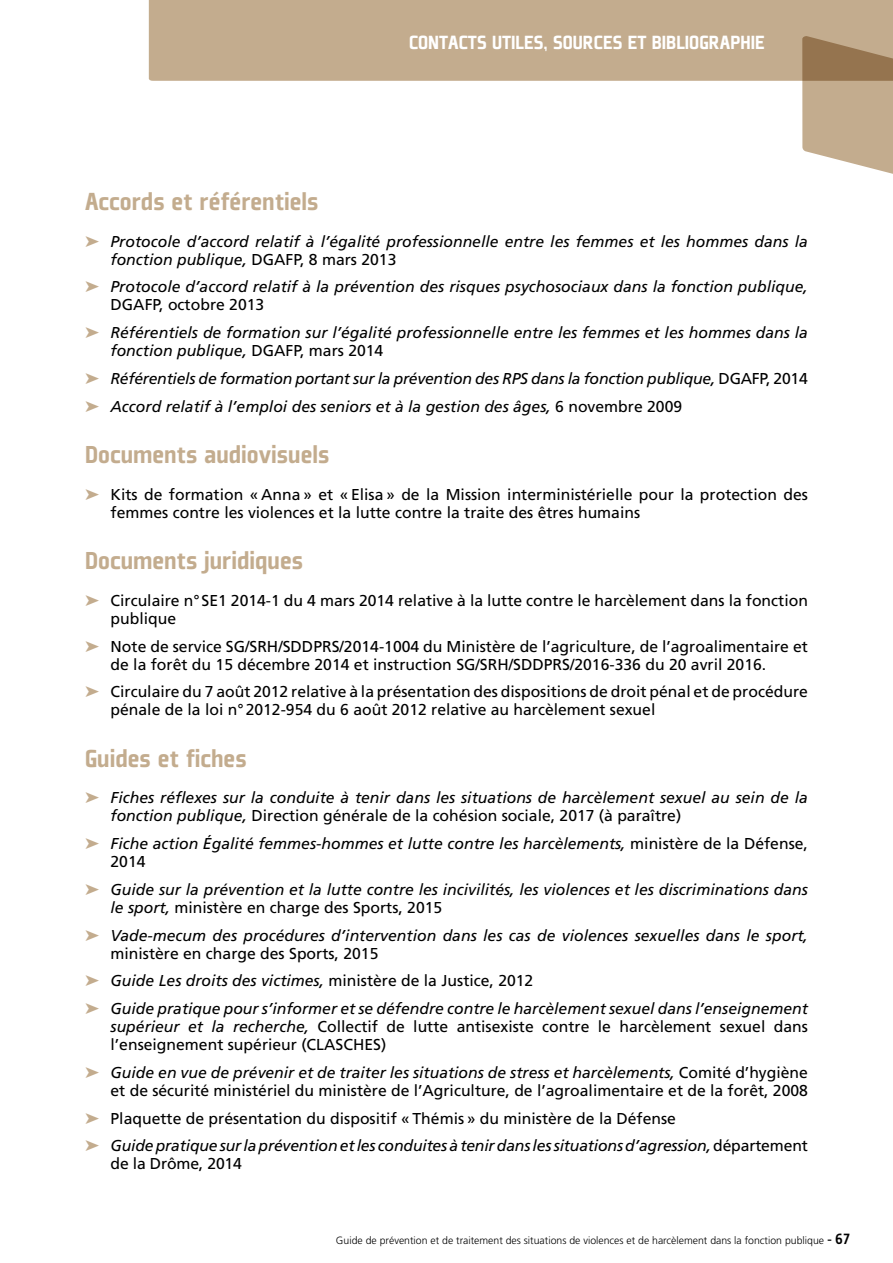
<style>
.page{position:relative;width:893px;height:1263px;background:#fff}
.page>*{position:absolute;margin:0;border:0;box-sizing:border-box;transform-origin:0 0}
.t1{font:900 27px "Plexes";color:#c3ac8e}
.t2{font:900 21px "Plexes";color:#fff}
.t3{font:italic 15.75px/18px "Frutiger";color:#000}
.t4{font:15.75px/18px "Frutiger";color:#000}
.t5{font:300 10.5px "Frutiger";color:#000}
.s1{color:#c3ac8e}
.s2{font-style:normal}
.s3{font-style:italic}
.s4{font-family:"Section Bold Caps";font-weight:400;font-size:15px}
</style>
<div class="page">
<div style="left:149px;top:0;width:744px;height:81px;background:#c3ac8e"></div>
<svg style="left:802px;top:36px;width:91px;height:138px;background:#bda588"></svg>
<h2 class="t2" style="left:409px;top:31px;width:93px">Contacts utiles</h2>
<h2 class="t2" style="left:544px;top:31px;width:21px">, sources</h2>
<h2 class="t2" style="left:628px;top:31px;width:34px">et bibliogr</h2>
<h2 class="t2" style="left:720px;top:31px;width:20px">aphie</h2>
<h1 class="t1" style="left:85px;top:187px;width:235px">Accords et référentiels</h1>
<p class="t3" style="left:111px;top:232px;width:699px;text-indent:-26px"><span class="s1">➤</span> Protocole d’accord relatif à l’égalité professionnelle entre les femmes et les hommes dans la fonction publique, <span class="s2">DGAFP, 8 mars 2013</span></p>
<p class="t3" style="left:111px;top:278px;width:699px;text-indent:-26px"><span class="s1">➤</span> Protocole d’accord relatif à la prévention des risques psychosociaux dans la fonction publique,<br><span class="s2">DGAFP, octobre 2013</span></p>
<p class="t3" style="left:111px;top:323px;width:699px;text-indent:-26px"><span class="s1">➤</span> Référentiels de formation sur l’égalité professionnelle entre les femmes et les hommes dans la fonction publique, <span class="s2">DGAFP, mars 2014</span></p>
<p class="t3" style="left:85px;top:364px;width:724px;line-height:27.8px"><span class="s1">➤</span> Référentiels de formation portant sur la prévention des RPS dans la fonction publique, <span class="s2">DGAFP, 2014 </span><span class="s1">➤</span> Accord relatif à l’emploi des seniors et à la gestion des âges, <span class="s2">6 novembre 2009</span></p>
<h1 class="t1" style="left:85px;top:440px;width:246px">Documents audiovisuels</h1>
<p class="t4" style="left:111px;top:485px;width:699px;text-indent:-26px"><span class="s1">➤</span> Kits de formation « Anna » et « Elisa » de la Mission interministérielle pour la protection des femmes contre les violences et la lutte contre la traite des êtres humains</p>
<h1 class="t1" style="left:85px;top:547px;width:220px">Documents juridiques</h1>
<p class="t4" style="left:111px;top:591px;width:699px;text-indent:-26px"><span class="s1">➤</span> Circulaire n°SE1 2014-1 du 4 mars 2014 relative à la lutte contre le harcèlement dans la fonction publique</p>
<p class="t4" style="left:111px;top:637px;width:699px;text-indent:-26px"><span class="s1">➤</span> Note de service SG/SRH/SDDPRS/2014-1004 du Ministère de l’agriculture, de l’agroalimentaire et de la forêt du 15 décembre 2014 et instruction SG/SRH/SDDPRS/2016-336 du 20 avril 2016.</p>
<p class="t4" style="left:111px;top:683px;width:699px;text-indent:-26px"><span class="s1">➤</span> Circulaire du 7 août 2012 relative à la présentation des dispositions de droit pénal et de procédure pénale de la loi n°2012-954 du 6 août 2012 relative au harcèlement sexuel</p>
<h1 class="t1" style="left:85px;top:744px;width:163px">Guides et fiches</h1>
<p class="t3" style="left:111px;top:789px;width:699px;text-indent:-26px"><span class="s1">➤</span> Fiches réflexes sur la conduite à tenir dans les situations de harcèlement sexuel au sein de la fonction publique, <span class="s2">Direction générale de la cohésion sociale, 2017 (à paraître)</span></p>
<p class="t3" style="left:111px;top:834px;width:699px;text-indent:-26px"><span class="s1">➤</span> Fiche action Égalité femmes-hommes et lutte contre les harcèlements, <span class="s2">ministère de la Défense,<br>2014</span></p>
<p class="t3" style="left:111px;top:880px;width:699px;text-indent:-26px"><span class="s1">➤</span> Guide sur la prévention et la lutte contre les incivilités, les violences et les discriminations dans le sport, <span class="s2">ministère en charge des Sports, 2015</span></p>
<p class="t3" style="left:111px;top:926px;width:699px;text-indent:-26px"><span class="s1">➤</span> Vade-mecum des procédures d’intervention dans les cas de violences sexuelles dans le sport, <span class="s2">ministère en charge des Sports, 2015</span></p>
<p class="t3" style="left:85px;top:967px;width:724px;line-height:27.8px"><span class="s1">➤</span> Guide Les droits des victimes, <span class="s2">ministère de la Justice, 2012<br></span><span class="s1">➤</span> Guide pratique pour s’informer et se défendre contre le harcèlement sexuel dans l’enseignement</p>
<p class="t4" style="left:111px;top:1017px;width:699px"><span class="s3">supérieur et la recherche,</span> Collectif de lutte antisexiste contre le harcèlement sexuel dans l’enseignement supérieur (CLASCHES)</p>
<p class="t4" style="left:85px;top:1063px;width:724px;text-align:right"><span class="s1">➤</span> <span class="s3">Guide en vue de prévenir et de traiter les situations de stress et harcèlements,</span> Comité d’hygiène et de sécurité ministériel du ministère de l’Agriculture, de l’agroalimentaire et de la forêt, 2008</p>
<p class="t3" style="left:85px;top:1104px;width:724px;line-height:27.8px"><span class="s1">➤</span> <span class="s2">Plaquette de présentation du dispositif « Thémis » du ministère de la Défense<br></span><span class="s1">➤</span> Guide pratique sur la prévention et les conduites à tenir dans les situations d’agression, <span class="s2">département</span></p>
<p class="t4" style="left:111px;top:1155px;width:133px">de la Drôme, 2014</p>
<p class="t5" style="left:336px;top:1235px;width:516px">Guide de prévention et de traitement des situations de violences et de harcèlement dans la fonction publique <span class="s4">- 67</span></p>
</div>
